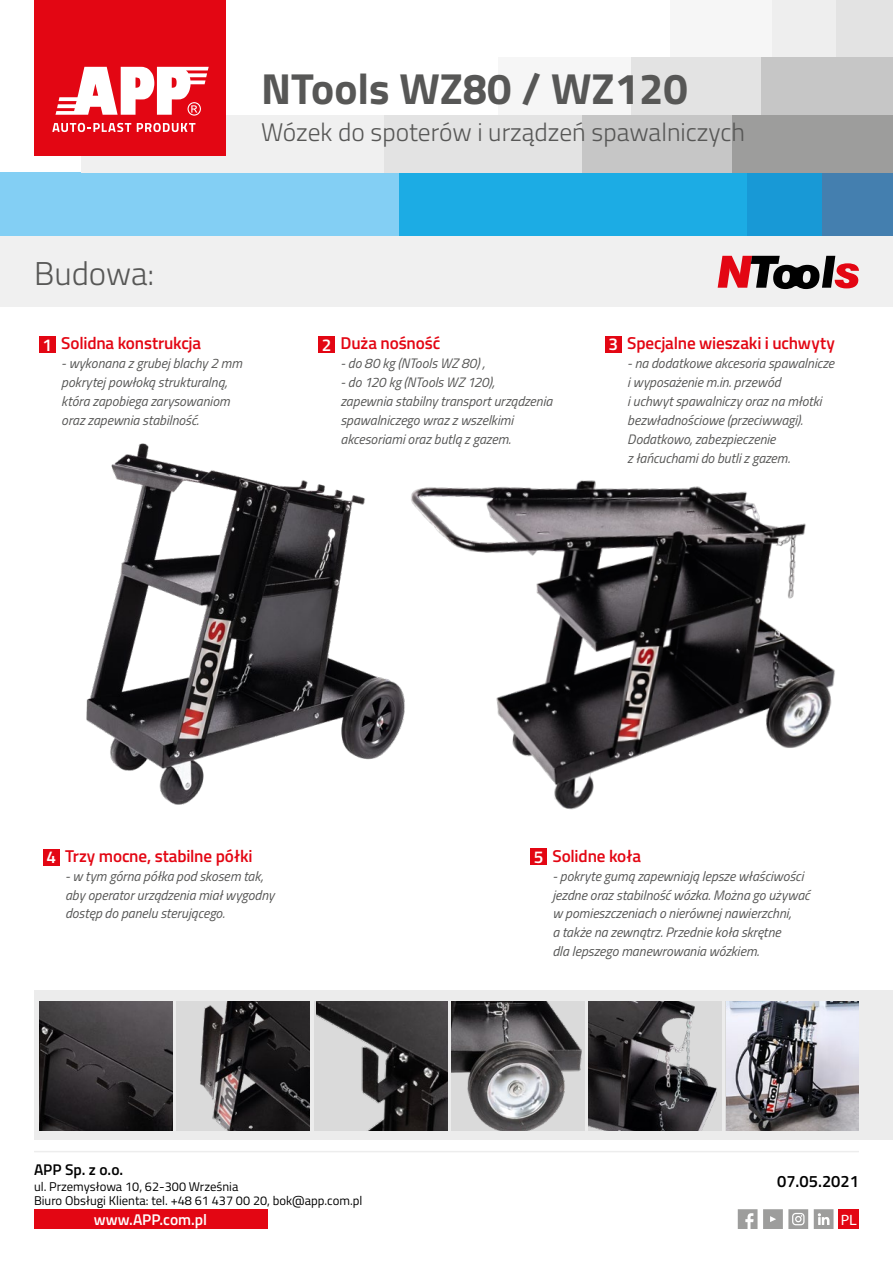
<style>
.page{position:relative;width:893px;height:1263px;background:#fff}
.page>*{position:absolute;margin:0;border:0;box-sizing:border-box;transform-origin:0 0}
.t1{font:700 43.5px "Titillium";color:#575756}
.t2{font:300 33px "Titillium";color:#575756}
.t3{font:300 25.5px "Titillium";color:#575756}
.t4{font:600 17.25px "Titillium";letter-spacing:-.01em;color:#e30613}
.t5{font:600 16.5px "Titillium";color:#000}
.t6{font:600 15.45px "Titillium";color:#fff}
.t7{font:600 15.45px "Titillium";color:#000}
.t8{font:semi-expanded 15px "Myriad Pro";color:#fff}
.t9{font:italic 13.8px/18.9px "Titillium";color:#575756}
.t10{font:12.75px/14.1px "Titillium";color:#000}
.s1{color:#fff}
</style>
<div class="page">
<div style="left:727px;top:172px;width:97px;height:64px;background:#1899d6"></div>
<div style="left:398px;top:172px;width:348px;height:64px;background:#1cace4"></div>
<div style="left:0;top:172px;width:399px;height:64px;background:#83cff4"></div>
<div style="left:830px;top:0;width:63px;height:57px;background:#e3e3e3"></div>
<div style="left:746px;top:0;width:90px;height:57px;background:#eee"></div>
<div style="left:670px;top:0;width:101px;height:57px;background:#f6f6f6"></div>
<div style="left:761px;top:57px;width:132px;height:58px;background:#c6c6c6"></div>
<div style="left:629px;top:57px;width:132px;height:58px;background:#e3e3e3"></div>
<div style="left:499px;top:57px;width:132px;height:58px;background:#f6f6f6"></div>
<div style="left:822px;top:172px;width:71px;height:64px;background:#447faf"></div>
<div style="left:732px;top:115px;width:161px;height:57px;background:#9d9d9c"></div>
<div style="left:383px;top:115px;width:205px;height:57px;background:#e3e3e3"></div>
<div style="left:81px;top:115px;width:302px;height:57px;background:#f0f0f0"></div>
<div style="left:583px;top:115px;width:149px;height:57px;background:#c6c6c6"></div>
<div style="left:35px;top:0;width:191px;height:156px;background:#e30613"></div>
<svg style="left:52px;top:123px;width:79px;height:9px"></svg>
<svg style="left:137px;top:123px;width:58px;height:9px"></svg>
<svg style="left:55px;top:67px;width:154px;height:49px"></svg>
<hr style="left:34px;top:1151px;width:825px;height:1px;background:#ededed">
<svg style="left:738px;top:1209px;width:19px;height:20px"></svg>
<svg style="left:763px;top:1209px;width:45px;height:20px"></svg>
<svg style="left:814px;top:1209px;width:19px;height:20px"></svg>
<div style="left:34px;top:1209px;width:233px;height:20px;background:#e30613"></div>
<div style="left:838px;top:1209px;width:21px;height:20px;background:#e30613"></div>
<img style="left:428px;top:480px;width:407px;height:330px">
<div style="left:34px;top:990px;width:859px;height:149px;background:#ececec"></div>
<div style="left:0;top:236px;width:893px;height:71px;background:#f0f0f0"></div>
<div style="left:319px;top:336px;width:16px;height:17px;background:#e30613"></div>
<img style="left:588px;top:1001px;width:134px;height:130px">
<img style="left:451px;top:1001px;width:133px;height:130px">
<img style="left:177px;top:1001px;width:133px;height:130px">
<img style="left:39px;top:1001px;width:134px;height:130px">
<img style="left:316px;top:1001px;width:131px;height:130px">
<img style="left:726px;top:1001px;width:133px;height:130px">
<svg style="left:718px;top:256px;width:141px;height:33px"></svg>
<div style="left:43px;top:849px;width:16px;height:16px;background:#e30613"></div>
<div style="left:605px;top:336px;width:16px;height:16px;background:#e30613"></div>
<div style="left:531px;top:849px;width:16px;height:16px;background:#e30613"></div>
<div style="left:39px;top:336px;width:16px;height:17px;background:#e30613"></div>
<img style="left:86px;top:443px;width:342px;height:362px">
<h1 class="t1" style="left:261px;top:56px;width:428px">NTools WZ80 / WZ120</h1>
<h3 class="t3" style="left:261px;top:113px;width:485px">Wózek do spoterów i urządzeń spawalniczych</h3>
<h2 class="t2" style="left:34px;top:249px;width:122px">Budowa:</h2>
<p class="t4" style="left:43px;top:330px;width:160px"><span class="s1">1</span> Solidna konstrukcja</p>
<p class="t9" style="left:61px;top:353px;width:182px">- wykonana z grubej blachy 2 mm pokrytej powłoką strukturalną, która zapobiega zarysowaniom oraz zapewnia stabilność.</p>
<p class="t4" style="left:322px;top:330px;width:120px"><span class="s1">2</span> Duża nośność</p>
<p class="t9" style="left:340px;top:353px;width:146px">- do 80 kg (NTools WZ 80) ,</p>
<p class="t9" style="left:340px;top:372px;width:213px">- do 120 kg (NTools WZ 120),<br>zapewnia stabilny transport urządzenia spawalniczego wraz z wszelkimi akcesoriami oraz butlą z gazem.</p>
<p class="t4" style="left:609px;top:330px;width:228px"><span class="s1">3</span> Specjalne wieszaki i uchwyty</p>
<p class="t9" style="left:627px;top:353px;width:208px">- na dodatkowe akcesoria spawalnicze i wyposażenie m.in. przewód<br>i uchwyt spawalniczy oraz na młotki bezwładnościowe (przeciwwagi).<br>Dodatkowo, zabezpieczenie<br>z łańcuchami do butli z gazem.</p>
<p class="t4" style="left:46px;top:843px;width:208px"><span class="s1">4</span> Trzy mocne, stabilne półki</p>
<p class="t9" style="left:65px;top:866px;width:211px">- w tym górna półka pod skosem tak, aby operator urządzenia miał wygodny dostęp do panelu sterującego.</p>
<p class="t4" style="left:534px;top:843px;width:109px"><span class="s1">5</span> Solidne koła</p>
<p class="t9" style="left:552px;top:866px;width:259px">- pokryte gumą zapewniają lepsze właściwości jezdne oraz stabilność wózka. Można go używać w pomieszczeniach o nierównej nawierzchni,<br>a także na zewnątrz. Przednie koła skrętne<br>dla lepszego manewrowania wózkiem.</p>
<p class="t7" style="left:34px;top:1158px;width:91px">APP Sp. z o.o.</p>
<p class="t10" style="left:34px;top:1179px;width:330px">ul. Przemysłowa 10, 62-300 Września<br>Biuro Obsługi Klienta: tel. +48 61 437 00 20, bok@app.com.pl</p>
<p class="t6" style="left:94px;top:1208px;width:115px">www.APP.com.pl</p>
<p class="t8" style="left:841px;top:1210px;width:18px">PL</p>
<p class="t5" style="left:777px;top:1169px;width:83px">07.05.2021</p>
</div>
